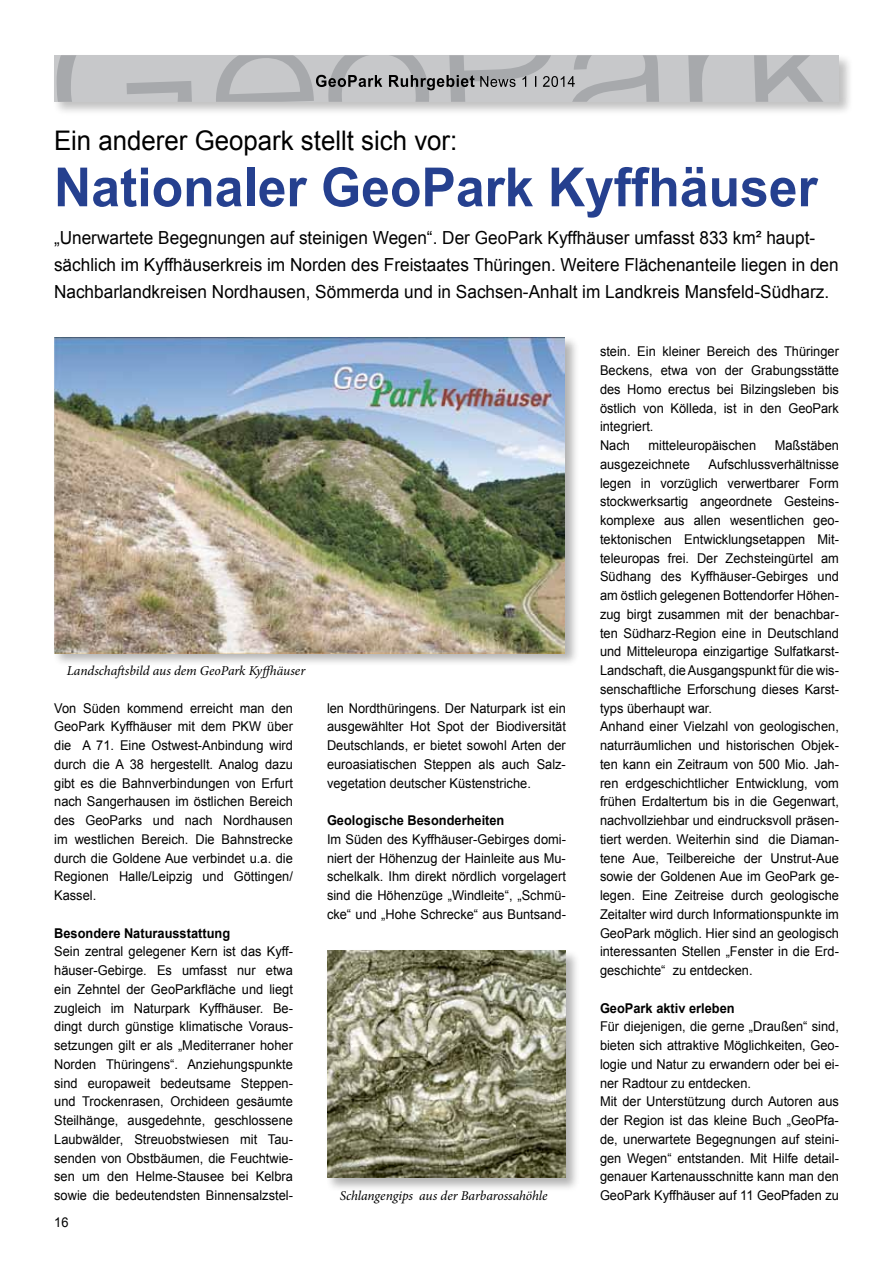
<style>
.page{position:relative;width:893px;height:1263px;background:#fff}
.page>*{position:absolute;margin:0;border:0;box-sizing:border-box;transform-origin:0 0}
.t1{font:700 54px "Arial";color:#25408f;scale:.96 1}
.t2{font:27px "Arial";color:#000;scale:.96 1}
.t3{font:18px/27px "Arial";color:#000;scale:.96 1}
.t4{font:13.5px/18.8px "Arial";color:#000;text-align:justify;scale:.95 1}
.t5{font:italic 13.5px "Minion Pro";letter-spacing:-.005em;color:#000}
.t6{font:700 13.5px "Arial";color:#000;scale:.95 1}
</style>
<div class="page">
<div style="left:52px;top:53px;width:801px;height:64px;background:#000;opacity:.25"></div>
<div style="left:54px;top:55px;width:785px;height:47px;background:#c7c8ca"></div>
<svg style="left:56px;top:55px;width:136px;height:47px"></svg>
<svg style="left:688px;top:55px;width:21px;height:47px"></svg>
<svg style="left:754px;top:55px;width:69px;height:47px"></svg>
<svg style="left:216px;top:55px;width:443px;height:47px"></svg>
<div style="left:52px;top:335px;width:527px;height:332px;background:#000;opacity:.3"></div>
<img style="left:54px;top:337px;width:511px;height:316px">
<div style="left:325px;top:949px;width:256px;height:243px;background:#000;opacity:.3"></div>
<img style="left:327px;top:950px;width:239px;height:228px">
<h2 class="t2" style="left:54px;top:123px;width:422px">Ein anderer Geopark stellt sich vor:</h2>
<h1 class="t1" style="left:54px;top:151px;width:797px">Nationaler GeoPark Kyffhäuser</h1>
<p class="t3" style="left:54px;top:224px;width:819px">„Unerwartete Begegnungen auf steinigen Wegen“. Der GeoPark Kyffhäuser umfasst 833 km² haupt&shy;sächlich im Kyffhäuserkreis im Norden des Freistaates Thüringen. Weitere Flächenanteile liegen in den<br>Nachbarlandkreisen Nordhausen, Sömmerda und in Sachsen-Anhalt im Landkreis Mansfeld-Südharz.</p>
<p class="t5" style="left:67px;top:661px;width:240px">Landschaftsbild aus dem GeoPark Kyffhäuser</p>
<p class="t4" style="left:54px;top:699px;width:253px">Von Süden kommend erreicht man den GeoPark Kyffhäuser mit dem PKW über die A 71. Eine Ostwest-Anbindung wird durch die A 38 hergestellt. Analog dazu gibt es die Bahnverbindungen von Erfurt nach Sangerhausen im östlichen Bereich des GeoParks und nach Nordhausen im westlichen Bereich. Die Bahnstrecke durch die Goldene Aue verbindet u.a. die Regionen Halle/Leipzig und Göttingen/ Kassel.</p>
<p class="t6" style="left:54px;top:924px;width:187px">Besondere Naturausstattung</p>
<p class="t4" style="left:54px;top:942px;width:253px">Sein zentral gelegener Kern ist das Kyff&shy;häuser-Gebirge. Es umfasst nur etwa ein Zehntel der GeoParkfläche und liegt zugleich im Naturpark Kyffhäuser. Be&shy;dingt durch günstige klimatische Voraus&shy;setzungen gilt er als „Mediterraner hoher Norden Thüringens“. Anziehungspunkte sind europaweit bedeutsame Steppen&shy;und Trockenrasen, Orchideen gesäumte Steilhänge, ausgedehnte, geschlossene Laubwälder, Streuobstwiesen mit Tau&shy;senden von Obstbäumen, die Feuchtwie&shy;sen um den Helme-Stausee bei Kelbra sowie die bedeutendsten Binnensalzstel-</p>
<p class="t4" style="left:54px;top:1213px;width:17px">16</p>
<p class="t4" style="left:327px;top:699px;width:253px">len Nordthüringens. Der Naturpark ist ein ausgewählter Hot Spot der Biodiversität Deutschlands, er bietet sowohl Arten der euroasiatischen Steppen als auch Salz&shy;vegetation deutscher Küstenstriche.</p>
<p class="t6" style="left:327px;top:811px;width:188px">Geologische Besonderheiten</p>
<p class="t4" style="left:327px;top:830px;width:253px">Im Süden des Kyffhäuser-Gebirges domi&shy;niert der Höhenzug der Hainleite aus Mu&shy;schelkalk. Ihm direkt nördlich vorgelagert sind die Höhenzüge „Windleite“, „Schmü&shy;cke“ und „Hohe Schrecke“ aus Buntsand-</p>
<p class="t5" style="left:340px;top:1186px;width:209px">Schlangengips aus der Barbarossahöhle</p>
<p class="t4" style="left:600px;top:342px;width:253px;text-align:left">stein. Ein kleiner Bereich des Thüringer<br>Beckens, etwa von der Grabungsstätte des Homo erectus bei Bilzingsleben bis östlich von Kölleda, ist in den GeoPark integriert.<br>Nach</p>
<p class="t4" style="left:648px;top:436px;width:115px">mitteleuropäischen</p>
<p class="t4" style="left:775px;top:436px;width:69px">Maßstäben</p>
<p class="t4" style="left:600px;top:455px;width:96px">ausgezeichnete</p>
<p class="t4" style="left:600px;top:455px;width:253px;text-align:left;text-indent:108px">Aufschlussverhältnisse legen in vorzüglich verwertbarer Form stockwerksartig angeordnete Gesteins&shy;komplexe aus allen wesentlichen geo&shy;tektonischen Entwicklungsetappen Mit&shy;teleuropas frei. Der Zechsteingürtel am Südhang des Kyffhäuser-Gebirges und am östlich gelegenen Bottendorfer Höhen&shy;zug birgt zusammen mit der benachbar&shy;ten Südharz-Region eine in Deutschland und Mitteleuropa einzigartige Sulfatkarst-Landschaft, die Ausgangspunkt für die wis&shy;senschaftliche Erforschung dieses Karst&shy;typs überhaupt war.<br>Anhand einer Vielzahl von geologischen, naturräumlichen und historischen Objek&shy;ten kann ein Zeitraum von 500 Mio. Jah&shy;ren erdgeschichtlicher Entwicklung, vom frühen Erdaltertum bis in die Gegenwart, nachvollziehbar und eindrucksvoll präsen&shy;tiert werden. Weiterhin sind die Diaman&shy;tene Aue, Teilbereiche der Unstrut-Aue sowie der Goldenen Aue im GeoPark ge&shy;legen. Eine Zeitreise durch geologische Zeitalter wird durch Informationspunkte im GeoPark möglich. Hier sind an geologisch interessanten Stellen „Fenster in die Erd&shy;geschichte“ zu entdecken.</p>
<p class="t6" style="left:600px;top:999px;width:143px">GeoPark aktiv erleben</p>
<p class="t4" style="left:600px;top:1017px;width:253px;text-align:left">Für diejenigen, die gerne „Draußen“ sind, bieten sich attraktive Möglichkeiten, Geo&shy;logie und Natur zu erwandern oder bei ei&shy;ner Radtour zu entdecken.<br>Mit der Unterstützung durch Autoren aus der Region ist das kleine Buch „GeoPfa&shy;de, unerwartete Begegnungen auf steini&shy;gen Wegen“ entstanden. Mit Hilfe detail&shy;genauer Kartenausschnitte kann man den GeoPark Kyffhäuser auf 11 GeoPfaden zu</p>
</div>
